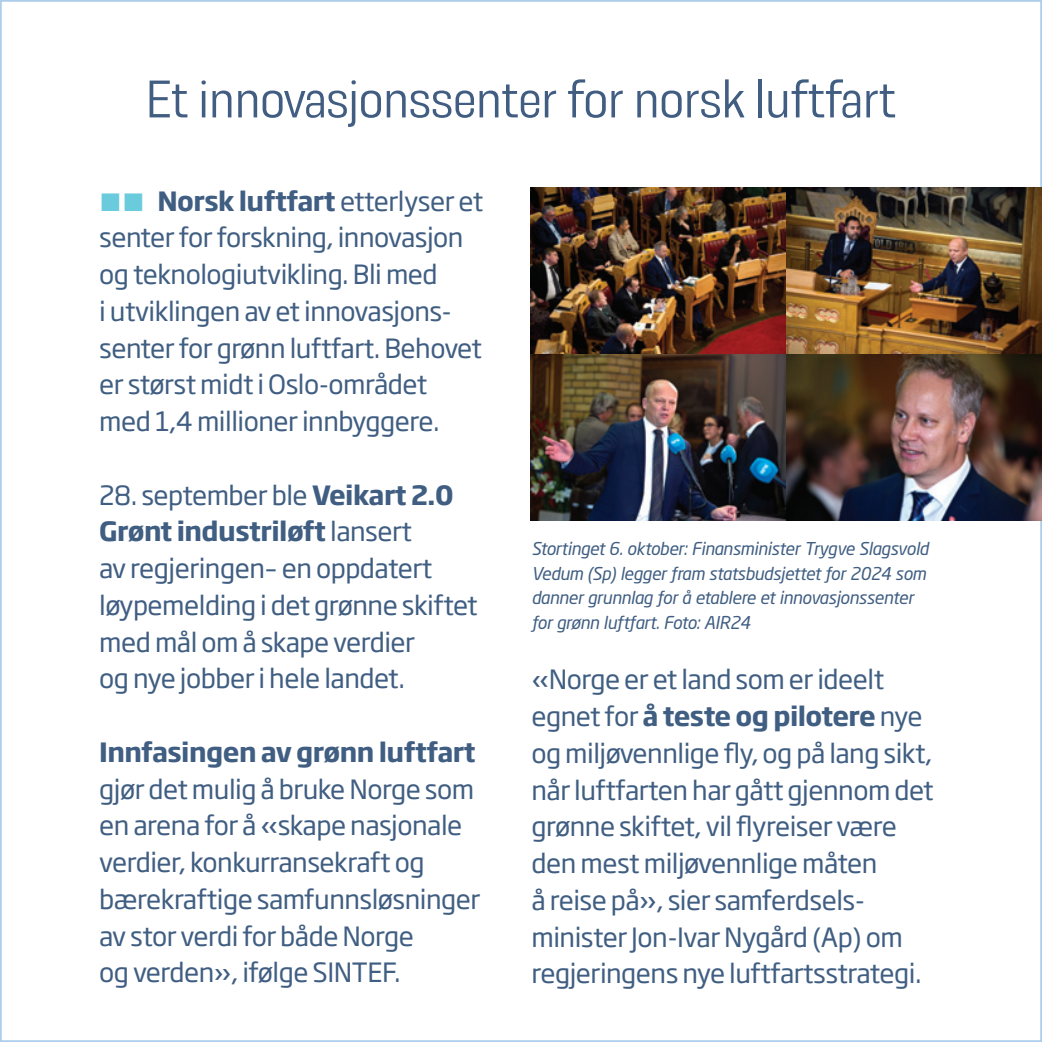
<style>
.page{position:relative;width:1042px;height:1042px;background:#fff}
.page>*{position:absolute;margin:0;border:0;box-sizing:border-box;transform-origin:0 0}
.t1{font:56px "Resolve Semilight Nrw";color:#415d81}
.t2{font:26.25px/36.8px "Soho Gothic Std";letter-spacing:-.02em;color:#405e82}
.t3{font:700 26.25px "Soho Gothic Std";letter-spacing:-.02em;color:#405e82}
.t4{font:italic 17.5px/24.5px "Neo Sans Pro";letter-spacing:-.02em;color:#405e82}
.s1{font-family:"Zine Slab Dis X Bold Roman Exp";color:#69cbdc}
.s2{font-weight:700}
</style>
<div class="page">
<img style="left:530px;top:187px;width:512px;height:334px">
<h1 class="t1" style="left:146px;top:69px;width:752px">Et innovasjonssenter for norsk luftfart</h1>
<p class="t2" style="left:99px;top:183px;width:385px"><span class="s1">mm</span> <span class="s2">Norsk luftfart</span> etterlyser et senter for forskning, innovasjon og teknologiutvikling. Bli med<br>i utviklingen av et innovasjons&shy;senter for grønn luftfart. Behovet er størst midt i Oslo-området med 1,4 millioner innbyggere.</p>
<p class="t2" style="left:99px;top:477px;width:380px">28. september ble <span class="s2">Veikart 2.0<br>Grønt industriløft</span> lansert<br>av regjeringen– en oppdatert løypemelding i det grønne skiftet med mål om å skape verdier<br>og nye jobber i hele landet.</p>
<p class="t3" style="left:99px;top:735px;width:378px">Innfasingen av grønn luftfart</p>
<p class="t2" style="left:99px;top:771px;width:383px">gjør det mulig å bruke Norge som en arena for å «skape nasjonale verdier, konkurransekraft og bærekraftige samfunnsløsninger av stor verdi for både Norge<br>og verden», ifølge SINTEF.</p>
<p class="t4" style="left:531px;top:536px;width:399px">Stortinget 6. oktober: Finansminister Trygve Slagsvold Vedum (Sp) legger fram statsbudsjettet for 2024 som danner grunnlag for å etablere et innovasjonssenter for grønn luftfart. Foto: AIR24</p>
<p class="t2" style="left:531px;top:662px;width:404px">«Norge er et land som er ideelt egnet for <span class="s2">å teste og pilotere</span> nye og miljøvennlige fly, og på lang sikt, når luftfarten har gått gjennom det grønne skiftet, vil flyreiser være den mest miljøvennlige måten<br>å reise på», sier samferdsels&shy;minister Jon-Ivar Nygård (Ap) om regjeringens nye luftfartsstrategi.</p>
</div>
